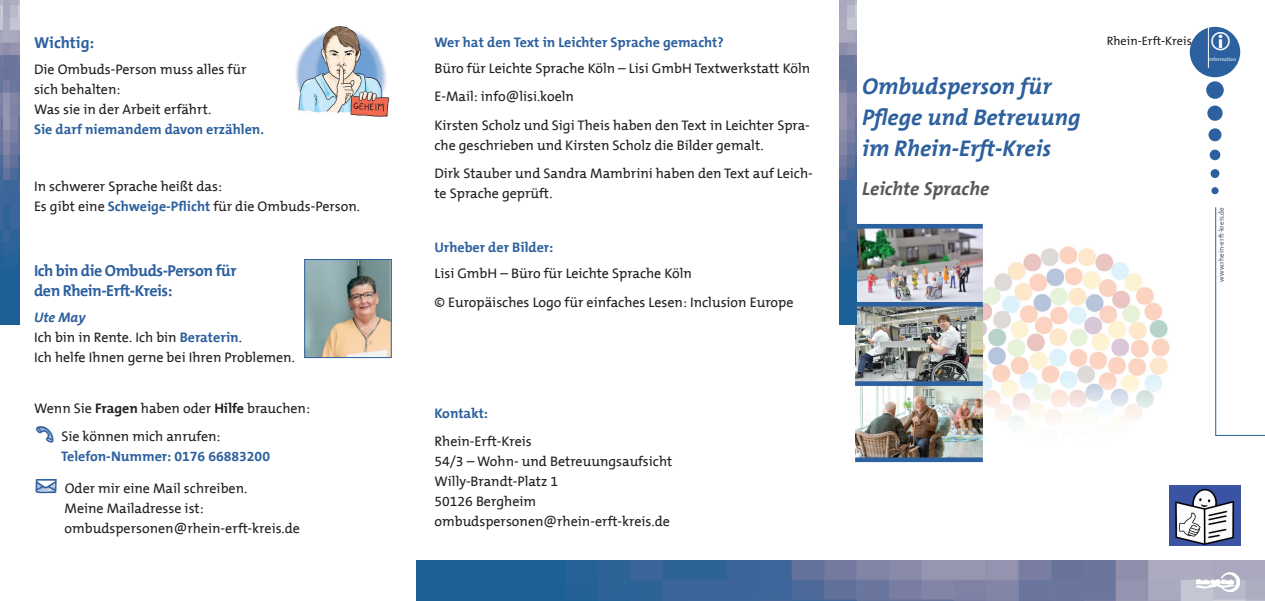
<style>
.page{position:relative;width:1265px;height:601px;background:#fff}
.page>*{position:absolute;margin:0;border:0;box-sizing:border-box;transform-origin:0 0}
.t1{font:italic 700 23px/31px "The Mix BF";color:#2d609e}
.t2{font:italic 700 19px "The Mix BF";color:#57585a}
.t3{font:700 16px/20px "The Mix BF";letter-spacing:-.03em;color:#2d609e}
.t4{font:700 16px "The Mix BF";color:#2d609e}
.t5{font:14px/20px "The Mix BF";color:#231f20}
.t6{font:700 14px "The Mix BF";color:#2d609e}
.t7{font:12.2px "The Mix";color:#231f20}
.t8{font:7px "The Mix BF";color:#57585a}
.t9{font:5px "The Mix";color:#fff}
.s1{font-weight:700;color:#2d609e}
.s2{font-weight:700;font-style:italic;color:#2d609e}
.s3{font-weight:700}
</style>
<div class="page">
<img style="left:982px;top:237px;width:188px;height:225px">
<img style="left:856px;top:229px;width:126px;height:73px">
<img style="left:855px;top:307px;width:127px;height:74px">
<img style="left:855px;top:386px;width:127px;height:71px">
<div style="left:855px;top:302px;width:127px;height:5px;background:#2d609e"></div>
<div style="left:855px;top:224px;width:127px;height:5px;background:#2d609e"></div>
<div style="left:855px;top:381px;width:127px;height:5px;background:#2d609e"></div>
<div style="left:855px;top:457px;width:127px;height:5px;background:#2d609e"></div>
<img style="left:417px;top:560px;width:847px;height:41px">
<img style="left:839px;top:0;width:17px;height:324px">
<img style="left:0;top:0;width:19px;height:324px">
<hr style="left:1215px;top:207px;width:1px;height:229px;background:#2d609e">
<hr style="left:1215px;top:435px;width:49px;height:1px;background:#2d609e">
<svg style="left:1196px;top:573px;width:43px;height:19px"></svg>
<div style="left:1206px;top:81px;width:17px;height:18px;background:#2d609e;border-radius:50%"></div>
<div style="left:1207px;top:106px;width:15px;height:15px;background:#2d609e;border-radius:50%"></div>
<div style="left:1208px;top:128px;width:13px;height:13px;background:#2d609e;border-radius:50%"></div>
<div style="left:1209px;top:150px;width:11px;height:10px;background:#2d609e;border-radius:50%"></div>
<div style="left:1210px;top:169px;width:9px;height:9px;background:#2d609e;border-radius:50%"></div>
<div style="left:1211px;top:187px;width:7px;height:7px;background:#2d609e;border-radius:50%"></div>
<div style="left:1189px;top:27px;width:50px;height:50px;background:#2d609e;border-radius:50%"></div>
<hr style="left:1207px;top:26px;width:1px;height:42px;background:#fff">
<img style="left:295px;top:26px;width:95px;height:91px">
<img style="left:306px;top:261px;width:83px;height:95px">
<div style="left:304px;top:259px;width:87px;height:99px;border:1px solid #2d609e"></div>
<img style="left:1169px;top:485px;width:71px;height:61px">
<p class="t4" style="left:34px;top:34px;width:62px">Wichtig:</p>
<p class="t5" style="left:34px;top:59px;width:214px">Die Ombuds-Person muss alles für sich behalten:<br>Was sie in der Arbeit erfährt.</p>
<p class="t6" style="left:34px;top:121px;width:231px">Sie darf niemandem davon erzählen.</p>
<p class="t5" style="left:34px;top:176px;width:327px">In schwerer Sprache heißt das:<br>Es gibt eine <span class="s1">Schweige-Pflicht</span> für die Ombuds-Person.</p>
<p class="t3" style="left:34px;top:261px;width:204px">Ich bin die Ombuds-Person für den Rhein-Erft-Kreis:</p>
<p class="t5" style="left:34px;top:307px;width:262px"><span class="s2">Ute May<br></span>Ich bin in Rente. Ich bin <span class="s1">Beraterin</span>.<br>Ich helfe Ihnen gerne bei Ihren Problemen.</p>
<p class="t5" style="left:61px;top:394px;width:250px;line-height:28.5px;text-indent:-27px">Wenn Sie <span class="s3">Fragen</span> haben oder <span class="s3">Hilfe</span> brauchen:<br>Sie können mich anrufen:</p>
<p class="t6" style="left:61px;top:449px;width:210px">Telefon-Nummer: 0176 66883200</p>
<p class="t5" style="left:65px;top:478px;width:237px">Oder mir eine Mail schreiben.<br>Meine Mailadresse ist: ombudspersonen@rhein-erft-kreis.de</p>
<p class="t6" style="left:434px;top:35px;width:291px">Wer hat den Text in Leichter Sprache gemacht?</p>
<p class="t5" style="left:434px;top:54px;width:377px;line-height:28.5px">Büro für Leichte Sprache Köln – Lisi GmbH Textwerkstatt Köln<br>E-Mail: info@lisi.koeln<br>Kirsten Scholz und Sigi Theis haben den Text in Leichter Spra-</p>
<p class="t5" style="left:434px;top:131px;width:380px;line-height:28.5px">che geschrieben und Kirsten Scholz die Bilder gemalt.<br>Dirk Stauber und Sandra Mambrini haben den Text auf Leich-</p>
<p class="t5" style="left:434px;top:184px;width:120px">te Sprache geprüft.</p>
<p class="t6" style="left:434px;top:240px;width:120px">Urheber der Bilder:</p>
<p class="t5" style="left:434px;top:260px;width:360px;line-height:28.5px">Lisi GmbH – Büro für Leichte Sprache Köln<br>© Europäisches Logo für einfaches Lesen: Inclusion Europe</p>
<p class="t6" style="left:434px;top:405px;width:55px">Kontakt:</p>
<p class="t5" style="left:434px;top:432px;width:239px">Rhein-Erft-Kreis<br>54/3 – Wohn- und Betreuungsaufsicht<br>Willy-Brandt-Platz 1<br>50126 Bergheim ombudspersonen@rhein-erft-kreis.de</p>
<h1 class="t1" style="left:862px;top:71px;width:220px">Ombudsperson für<br>Pflege und Betreuung im Rhein-Erft-Kreis</h1>
<h2 class="t2" style="left:862px;top:178px;width:128px">Leichte Sprache</h2>
<p class="t7" style="left:1106px;top:35px;width:87px">Rhein-Erft-Kreis</p>
<p class="t9" style="left:1208px;top:57px;width:28px">Information</p>
<p class="t8" style="left:1217px;top:282px;width:76px;rotate:-90deg">www.rhein-erft-kreis.de</p>
</div>
